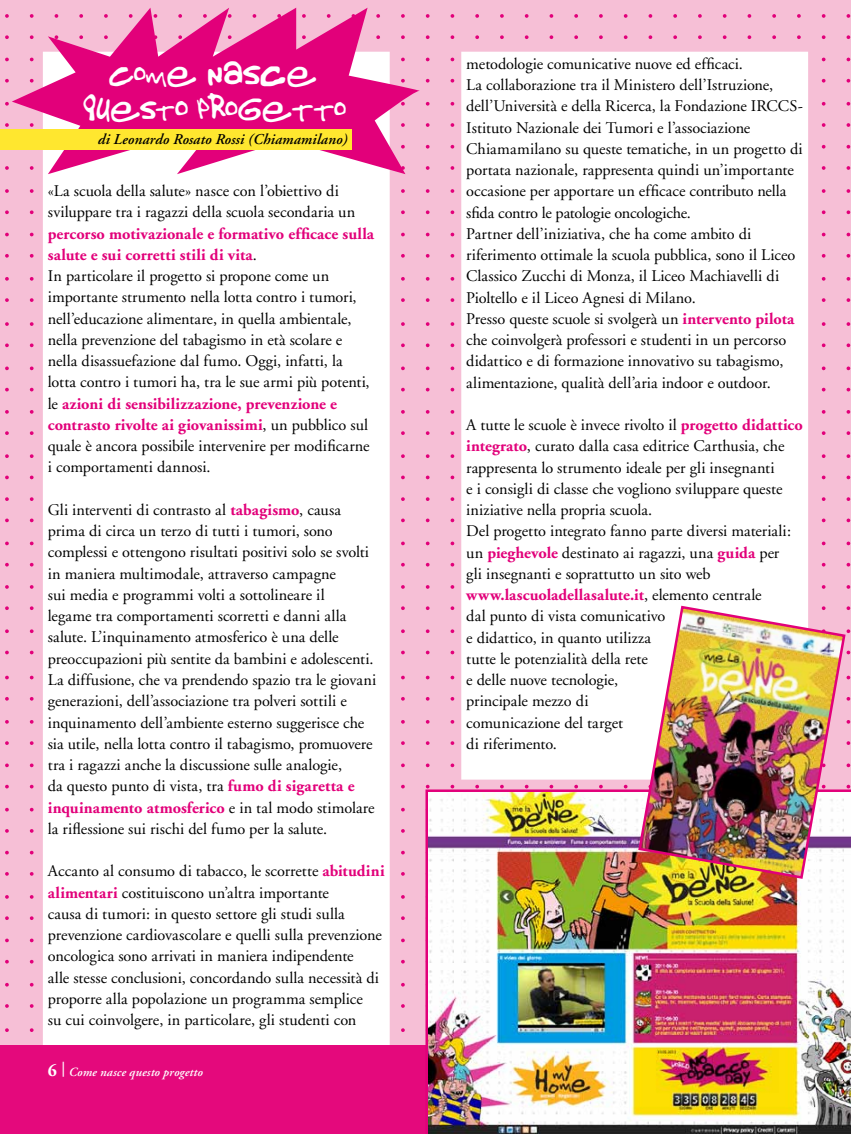
<style>
.page{position:relative;width:851px;height:1134px;background:#fff}
.page>*{position:absolute;margin:0;border:0;box-sizing:border-box;transform-origin:0 0}
.t1{font:39px/34.9px "Gorillaz 1";letter-spacing:.075em;color:#fff;text-align:center}
.t2{font:16.25px/21.2px "Adobe Garamond";color:#000}
.t3{font:italic 600 15px "Adobe Garamond";letter-spacing:.005em;color:#000}
.t4{font:italic 600 12.5px "Adobe Garamond";letter-spacing:.01em;color:#fff}
.s1{font-size:45px}
.s2{font-size:32.5px}
.s3{font-size:42.5px}
.s4{font-size:46.25px}
.s5{font-size:33.5px}
.s6{font-size:41.25px}
.s7{font-size:43.75px}
.s8{font-size:41.88px}
.s9{font-weight:700;color:#e2007a}
.s10{font-weight:700;font-style:normal;font-size:17.5px}
</style>
<div class="page">
<div style="left:0;top:0;width:850px;height:1134px;background:#f6bfd6"></div>
<svg style="left:7px;top:14px;width:844px;height:4px"></svg>
<svg style="left:7px;top:35px;width:844px;height:4px"></svg>
<svg style="left:7px;top:58px;width:844px;height:3px"></svg>
<svg style="left:7px;top:79px;width:844px;height:4px"></svg>
<svg style="left:7px;top:102px;width:844px;height:4px"></svg>
<svg style="left:7px;top:123px;width:844px;height:4px"></svg>
<svg style="left:425px;top:145px;width:426px;height:4px"></svg>
<svg style="left:7px;top:166px;width:844px;height:4px"></svg>
<svg style="left:7px;top:189px;width:844px;height:4px"></svg>
<svg style="left:7px;top:210px;width:844px;height:4px"></svg>
<svg style="left:7px;top:233px;width:844px;height:3px"></svg>
<svg style="left:7px;top:254px;width:844px;height:4px"></svg>
<svg style="left:7px;top:277px;width:844px;height:4px"></svg>
<svg style="left:7px;top:298px;width:844px;height:4px"></svg>
<svg style="left:7px;top:322px;width:844px;height:4px"></svg>
<svg style="left:7px;top:343px;width:844px;height:4px"></svg>
<svg style="left:7px;top:366px;width:844px;height:4px"></svg>
<svg style="left:7px;top:388px;width:844px;height:3px"></svg>
<svg style="left:7px;top:410px;width:844px;height:4px"></svg>
<svg style="left:7px;top:431px;width:844px;height:4px"></svg>
<svg style="left:7px;top:454px;width:844px;height:4px"></svg>
<svg style="left:7px;top:475px;width:844px;height:4px"></svg>
<svg style="left:7px;top:497px;width:844px;height:4px"></svg>
<svg style="left:7px;top:518px;width:844px;height:4px"></svg>
<svg style="left:7px;top:541px;width:844px;height:4px"></svg>
<svg style="left:7px;top:563px;width:844px;height:4px"></svg>
<svg style="left:7px;top:585px;width:844px;height:4px"></svg>
<svg style="left:7px;top:606px;width:844px;height:4px"></svg>
<svg style="left:7px;top:629px;width:844px;height:4px"></svg>
<svg style="left:7px;top:651px;width:844px;height:3px"></svg>
<svg style="left:7px;top:676px;width:844px;height:3px"></svg>
<svg style="left:7px;top:697px;width:844px;height:4px"></svg>
<svg style="left:7px;top:720px;width:844px;height:4px"></svg>
<svg style="left:7px;top:741px;width:844px;height:4px"></svg>
<svg style="left:7px;top:763px;width:844px;height:4px"></svg>
<svg style="left:7px;top:785px;width:844px;height:3px"></svg>
<svg style="left:7px;top:808px;width:398px;height:3px"></svg>
<svg style="left:7px;top:829px;width:398px;height:4px"></svg>
<svg style="left:7px;top:851px;width:398px;height:3px"></svg>
<svg style="left:7px;top:872px;width:398px;height:4px"></svg>
<svg style="left:7px;top:895px;width:398px;height:4px"></svg>
<svg style="left:7px;top:916px;width:398px;height:4px"></svg>
<svg style="left:7px;top:938px;width:398px;height:4px"></svg>
<svg style="left:7px;top:960px;width:398px;height:3px"></svg>
<svg style="left:7px;top:983px;width:398px;height:3px"></svg>
<svg style="left:7px;top:1004px;width:398px;height:4px"></svg>
<svg style="left:7px;top:1028px;width:844px;height:4px"></svg>
<div style="left:43px;top:52px;width:346px;height:999px;background:#fff"></div>
<div style="left:0;top:1045px;width:850px;height:89px;background:#e4097c"></div>
<div style="left:461px;top:52px;width:347px;height:728px;background:#fff"></div>
<img style="left:425px;top:789px;width:425px;height:345px">
<img style="left:636px;top:604px;width:210px;height:276px">
<svg style="left:12px;top:8px;width:413px;height:166px;fill:#e2007a"></svg>
<div style="left:0;top:129px;width:351px;height:20px;background:#ffe72f"></div>
<h1 class="t1" style="left:82px;top:53px;width:263px">Co<span class="s1">m</span>e n<span class="s2">a</span><span class="s1">s</span>ce<br>Que<span class="s3">s</span>t<span class="s3">o</span> <span class="s4">p</span><span class="s5">r</span><span class="s6">o</span><span class="s5">g</span>e<span class="s7">t</span><span class="s8">t</span>o</h1>
<p class="t3" style="left:98px;top:131px;width:251px">di Leonardo Rosato Rossi (Chiamamilano)</p>
<p class="t2" style="left:48px;top:181px;width:309px">«La scuola della salute» nasce con l’obiettivo di sviluppare tra i ragazzi della scuola secondaria un</p>
<p class="t2" style="left:48px;top:223px;width:328px"><span class="s9">percorso motivazionale e formativo efficace sulla salute e sui corretti stili di vita</span>.<br>In particolare il progetto si propone come un importante strumento nella lotta contro i tumori, nell’educazione alimentare, in quella ambientale, nella prevenzione del tabagismo in età scolare e nella disassuefazione dal fumo. Oggi, infatti, la lotta contro i tumori ha, tra le sue armi più potenti, le <span class="s9">azioni di sensibilizzazione, prevenzione e contrasto rivolte ai giovanissimi</span>, un pubblico sul quale è ancora possibile intervenire per modificarne i comportamenti dannosi.</p>
<p class="t2" style="left:48px;top:500px;width:330px">Gli interventi di contrasto al <span class="s9">tabagismo</span>, causa prima di circa un terzo di tutti i tumori, sono complessi e ottengono risultati positivi solo se svolti in maniera multimodale, attraverso campagne<br>sui media e programmi volti a sottolineare il<br>legame tra comportamenti scorretti e danni alla salute. L’inquinamento atmosferico è una delle preoccupazioni più sentite da bambini e adolescenti.<br>La diffusione, che va prendendo spazio tra le giovani generazioni, dell’associazione tra polveri sottili e inquinamento dell’ambiente esterno suggerisce che sia utile, nella lotta contro il tabagismo, promuovere tra i ragazzi anche la discussione sulle analogie,<br>da questo punto di vista, tra <span class="s9">fumo di sigaretta e inquinamento atmosferico</span> e in tal modo stimolare la riflessione sui rischi del fumo per la salute.</p>
<p class="t2" style="left:48px;top:861px;width:338px">Accanto al consumo di tabacco, le scorrette <span class="s9">abitudini alimentari</span> costituiscono un’altra importante<br>causa di tumori: in questo settore gli studi sulla prevenzione cardiovascolare e quelli sulla prevenzione oncologica sono arrivati in maniera indipendente<br>alle stesse conclusioni, concordando sulla necessità di proporre alla popolazione un programma semplice<br>su cui coinvolgere, in particolare, gli studenti con</p>
<p class="t4" style="left:48px;top:1065px;width:156px"><span class="s10">6</span> <sup>|</sup> Come nasce questo progetto</p>
<p class="t2" style="left:466px;top:53px;width:338px">metodologie comunicative nuove ed efficaci.<br>La collaborazione tra il Ministero dell’Istruzione, dell’Università e della Ricerca, la Fondazione IRCCS-Istituto Nazionale dei Tumori e l’associazione Chiamamilano su queste tematiche, in un progetto di portata nazionale, rappresenta quindi un’importante occasione per apportare un efficace contributo nella sfida contro le patologie oncologiche.<br>Partner dell’iniziativa, che ha come ambito di riferimento ottimale la scuola pubblica, sono il Liceo Classico Zucchi di Monza, il Liceo Machiavelli di Pioltello e il Liceo Agnesi di Milano.<br>Presso queste scuole si svolgerà un <span class="s9">intervento pilota </span>che coinvolgerà professori e studenti in un percorso didattico e di formazione innovativo su tabagismo, alimentazione, qualità dell’aria indoor e outdoor.</p>
<p class="t2" style="left:466px;top:415px;width:338px">A tutte le scuole è invece rivolto il <span class="s9">progetto didattico integrato</span>, curato dalla casa editrice Carthusia, che rappresenta lo strumento ideale per gli insegnanti<br>e i consigli di classe che vogliono sviluppare queste iniziative nella propria scuola.<br>Del progetto integrato fanno parte diversi materiali: un <span class="s9">pieghevole</span> destinato ai ragazzi, una <span class="s9">guida</span> per<br>gli insegnanti e soprattutto un sito web <span class="s9">www.lascuoladellasalute.it</span>, elemento centrale<br>dal punto di vista comunicativo<br>e didattico, in quanto utilizza<br>tutte le potenzialità della rete<br>e delle nuove tecnologie,<br>principale mezzo di<br>comunicazione del target<br>di riferimento.</p>
</div>
